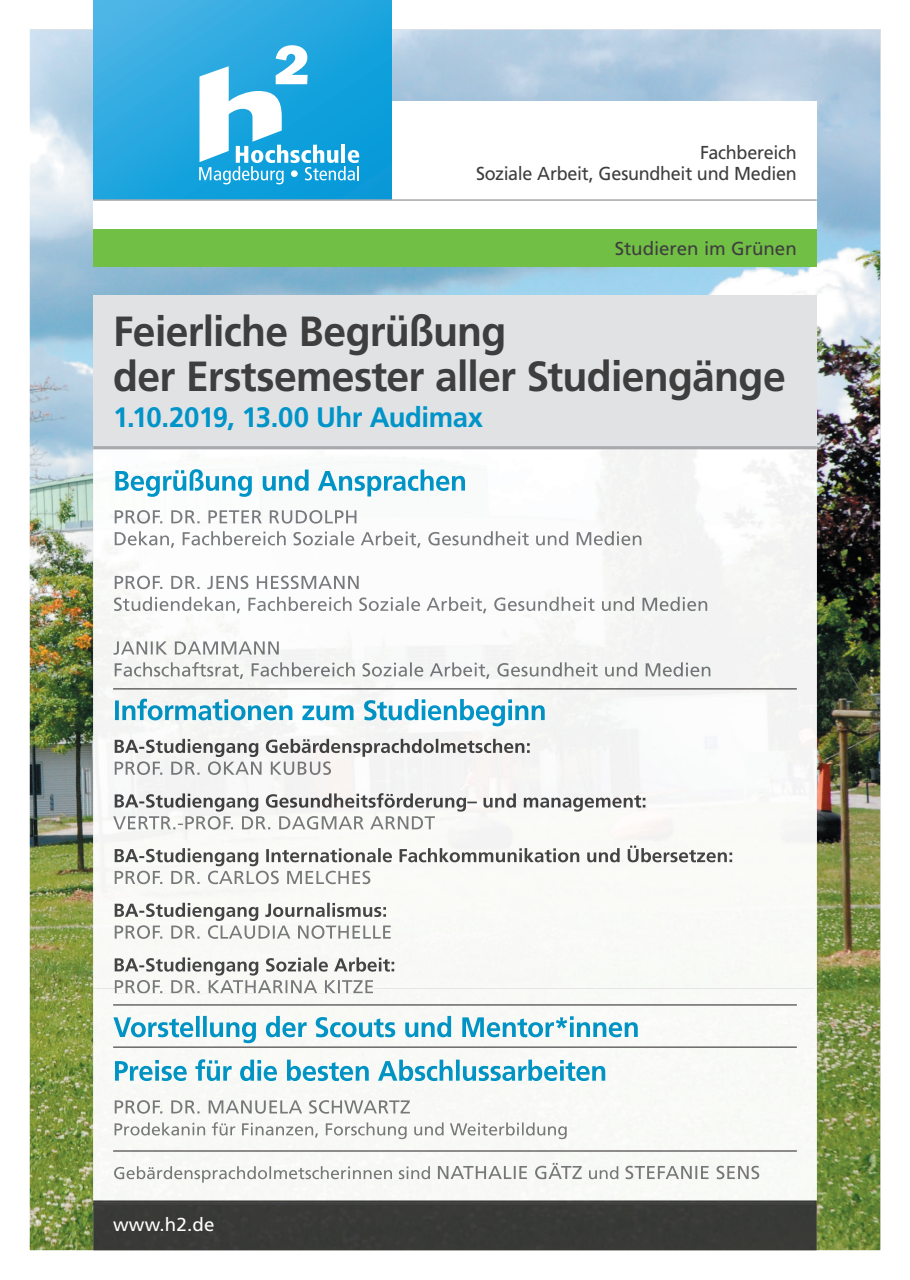
<style>
.page{position:relative;width:910px;height:1280px;background:#fff}
.page>*{position:absolute;margin:0;border:0;box-sizing:border-box;transform-origin:0 0}
.t1{font:700 42.15px/45.3px "Frutiger CE";letter-spacing:-.015em;color:#3e3e3f}
.t2{font:700 28.05px "Frutiger CE";letter-spacing:-.02em;color:#0094c8}
.t3{font:18.75px/21.9px "Frutiger";letter-spacing:-.01em;color:#3e3e3f;text-align:right;scale:.96 1}
.t4{font:18.75px "Frutiger";letter-spacing:-.01em;color:#3e3e3f}
.t5{font:18.75px "Frutiger";letter-spacing:.01em;color:#fff}
</style>
<div class="page">
<img style="left:30px;top:30px;width:850px;height:1220px">
<div style="left:93px;top:101px;width:724px;height:128px;background:#fff"></div>
<svg style="left:93px;top:0;width:298px;height:199px;background:#28a7df"></svg>
<svg style="left:199px;top:45px;width:160px;height:139px"></svg>
<div style="left:93px;top:229px;width:724px;height:38px;background:#71bf44"></div>
<hr style="left:93px;top:199px;width:724px;height:2px;background:#a8a9ad">
<div style="left:93px;top:295px;width:724px;height:154px;background:#e1e2e4"></div>
<img style="left:93px;top:449px;width:724px;height:801px">
<hr style="left:373px;top:988px;width:441px;height:1px;background:#fcfcfc">
<svg style="left:93px;top:988px;width:22px;height:1px"></svg>
<img style="left:115px;top:469px;width:350px;height:28px">
<img style="left:115px;top:510px;width:243px;height:14px">
<img style="left:115px;top:531px;width:526px;height:17px">
<img style="left:115px;top:576px;width:244px;height:13px">
<img style="left:114px;top:597px;width:595px;height:16px">
<img style="left:114px;top:641px;width:165px;height:14px">
<img style="left:115px;top:662px;width:597px;height:17px">
<img style="left:115px;top:699px;width:430px;height:27px">
<img style="left:115px;top:739px;width:416px;height:18px">
<img style="left:115px;top:761px;width:216px;height:14px">
<img style="left:115px;top:793px;width:532px;height:19px">
<img style="left:113px;top:816px;width:322px;height:13px">
<img style="left:115px;top:845px;width:618px;height:21px">
<img style="left:115px;top:871px;width:255px;height:13px">
<img style="left:115px;top:903px;width:271px;height:18px">
<img style="left:115px;top:925px;width:276px;height:14px">
<img style="left:115px;top:957px;width:279px;height:18px">
<img style="left:115px;top:980px;width:258px;height:13px">
<hr style="left:115px;top:988px;width:258px;height:1px;background:#fcfcfc">
<img style="left:113px;top:1016px;width:527px;height:27px">
<img style="left:115px;top:1059px;width:492px;height:22px">
<img style="left:115px;top:1100px;width:296px;height:14px">
<img style="left:115px;top:1122px;width:452px;height:17px">
<img style="left:114px;top:1166px;width:317px;height:17px">
<img style="left:438px;top:1163px;width:144px;height:16px">
<img style="left:583px;top:1166px;width:37px;height:13px">
<img style="left:625px;top:1166px;width:134px;height:13px">
<hr style="left:93px;top:446px;width:724px;height:3px;background:#a8a9ad">
<hr style="left:93px;top:1203px;width:721px;height:1px;background:#3f3f40">
<hr style="left:113px;top:689px;width:684px;height:1px;background:#231f20">
<hr style="left:113px;top:1005px;width:684px;height:1px;background:#231f20">
<hr style="left:113px;top:1047px;width:684px;height:1px;background:#231f20">
<hr style="left:113px;top:1151px;width:684px;height:1px;background:#231f20">
<p class="t3" style="left:476px;top:141px;width:336px">Fachbereich<br>Soziale Arbeit, Gesundheit und Medien</p>
<p class="t4" style="left:615px;top:237px;width:183px">Studieren im Grünen</p>
<p class="t1" style="left:113px;top:309px;width:674px">Feierliche Begrüßung<br>der Erstsemester aller Studiengänge</p>
<p class="t2" style="left:113px;top:401px;width:372px">1.10.2019, 13.00 Uhr Audimax</p>
<p class="t5" style="left:113px;top:1214px;width:103px">www.h2.de</p>
</div>
